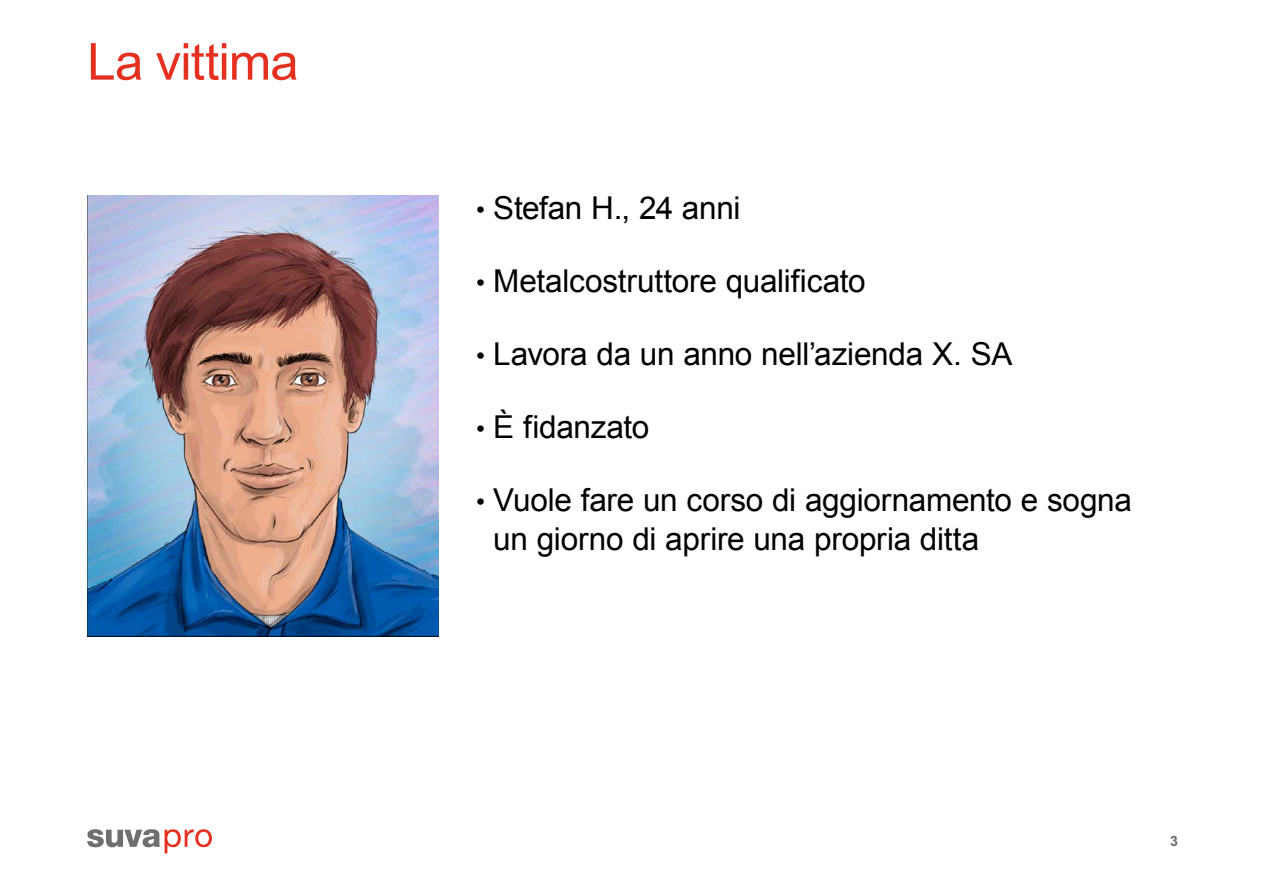
<style>
.page{position:relative;width:1263px;height:893px;background:#fff}
.page>*{position:absolute;margin:0;border:0;box-sizing:border-box;transform-origin:0 0}
.t1{font:51px "Arial";letter-spacing:-.015em;color:#e6301f}
.t2{font:31.5px/39px "Arial";letter-spacing:-.01em;color:#000}
.t3{font:700 14.25px "Arial";color:#6e6e6e}
.s1{font-family:"Helvetica Neue LT Std";font-weight:300;font-size:18px}
</style>
<div class="page">
<svg style="left:87px;top:829px;width:125px;height:24px"></svg>
<img style="left:87px;top:196px;width:351px;height:440px">
<h1 class="t1" style="left:87px;top:28px;width:213px">La vittima</h1>
<p class="t2" style="left:476px;top:188px;width:266px"><span class="s1">•</span> Stefan H., 24 anni</p>
<p class="t2" style="left:476px;top:261px;width:391px"><span class="s1">•</span> Metalcostruttore qualificato</p>
<p class="t2" style="left:476px;top:334px;width:538px"><span class="s1">•</span> Lavora da un anno nell’azienda X. SA</p>
<p class="t2" style="left:476px;top:407px;width:174px"><span class="s1">•</span> È fidanzato</p>
<p class="t2" style="left:493px;top:480px;width:640px;text-indent:-17px"><span class="s1">•</span> Vuole fare un corso di aggiornamento e sogna un giorno di aprire una propria ditta</p>
<p class="t3" style="left:1170px;top:832px;width:9px">3</p>
</div>
